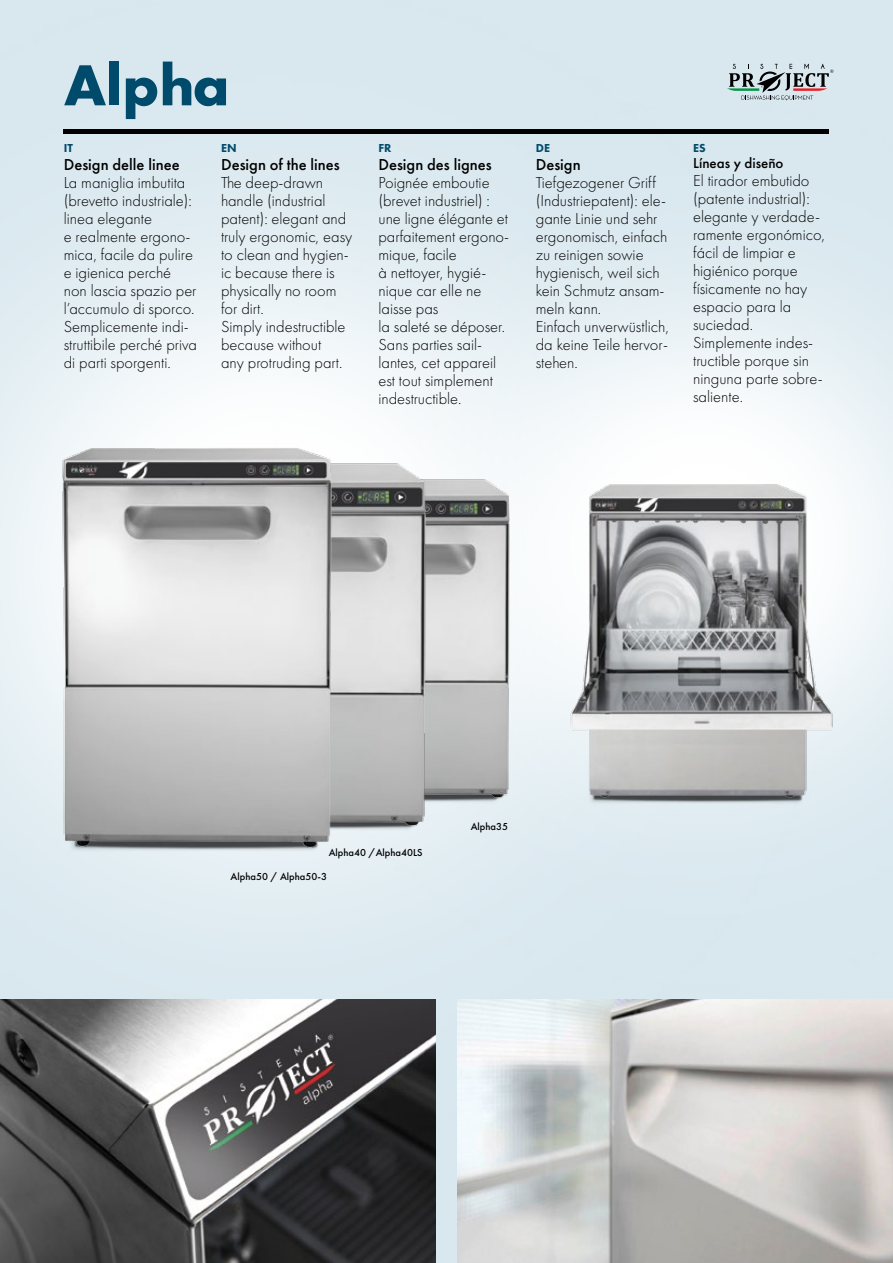
<style>
.page{position:relative;width:893px;height:1263px;background:#fff}
.page>*{position:absolute;margin:0;border:0;box-sizing:border-box;transform-origin:0 0}
.t1{font:700 60px "Futura PT";color:#004b6b}
.t2{font:300 16.5px/18px "Futura PT";color:#000}
.t3{font:500 16.5px "Futura PT";color:#000}
.t4{font:500 15px "Futura PT";color:#000}
.t5{font:800 12px "Futura PT";color:#004b6b}
.t6{font:500 10.5px "Futura PT";color:#000}
</style>
<div class="page">
<img style="left:0;top:1246px;width:436px;height:17px">
<img style="left:457px;top:1246px;width:436px;height:17px">
<img style="left:0;top:0;width:893px;height:1246px">
<img style="left:5px;top:0;width:888px;height:1042px">
<img style="left:563px;top:471px;width:286px;height:338px">
<hr style="left:64px;top:130px;width:765px;height:4px;background:#000">
<svg style="left:727px;top:64px;width:106px;height:36px;background:#aab4b8"></svg>
<div style="left:35px;top:641px;width:299px;height:215px;background:#e8f1f5"></div>
<img style="left:441px;top:462px;width:83px;height:343px">
<img style="left:343px;top:445px;width:98px;height:389px">
<img style="left:57px;top:435px;width:286px;height:419px">
<h1 class="t1" style="left:64px;top:47px;width:167px">Alpha</h1>
<p class="t5" style="left:64px;top:140px;width:11px">IT</p>
<p class="t3" style="left:64px;top:154px;width:117px">Design delle linee</p>
<p class="t2" style="left:64px;top:173px;width:135px">La maniglia imbutita (brevetto industriale): linea elegante<br>e realmente ergono&shy;mica, facile da pulire e igienica perché non lascia spazio per l’accumulo di sporco.<br>Semplicemente indi&shy;struttibile perché priva di parti sporgenti.</p>
<p class="t5" style="left:221px;top:140px;width:17px">EN</p>
<p class="t3" style="left:221px;top:154px;width:120px">Design of the lines</p>
<p class="t2" style="left:221px;top:173px;width:133px">The deep-drawn handle (industrial patent): elegant and truly ergonomic, easy to clean and hygien&shy;ic because there is physically no room for dirt.<br>Simply indestructible because without<br>any protruding part.</p>
<p class="t5" style="left:378px;top:140px;width:15px">FR</p>
<p class="t3" style="left:378px;top:154px;width:115px">Design des lignes</p>
<p class="t2" style="left:378px;top:173px;width:132px">Poignée emboutie (brevet industriel) : une ligne élégante et parfaitement ergono&shy;mique, facile<br>à nettoyer, hygié&shy;nique car elle ne laisse pas<br>la saleté se déposer.<br>Sans parties sail&shy;lantes, cet appareil est tout simplement indestructible.</p>
<p class="t5" style="left:536px;top:140px;width:16px">DE</p>
<p class="t3" style="left:536px;top:154px;width:46px">Design</p>
<p class="t2" style="left:536px;top:173px;width:135px">Tiefgezogener Griff (Industriepatent): ele&shy;gante Linie und sehr ergonomisch, einfach zu reinigen sowie hygienisch, weil sich kein Schmutz ansam&shy;meln kann.<br>Einfach unverwüstlich, da keine Teile hervor&shy;stehen.</p>
<p class="t5" style="left:693px;top:140px;width:14px">ES</p>
<p class="t4" style="left:693px;top:154px;width:92px">Líneas y diseño</p>
<p class="t2" style="left:693px;top:172px;width:134px">El tirador embutido (patente industrial): elegante y verdade&shy;ramente ergonómico, fácil de limpiar e higiénico porque físicamente no hay espacio para la suciedad.<br>Simplemente indes&shy;tructible porque sin ninguna parte sobre&shy;saliente.</p>
<p class="t6" style="left:329px;top:846px;width:95px">Alpha40 /Alpha40LS</p>
<p class="t6" style="left:231px;top:870px;width:98px">Alpha50 / Alpha50-3</p>
<p class="t6" style="left:471px;top:820px;width:39px">Alpha35</p>
</div>
